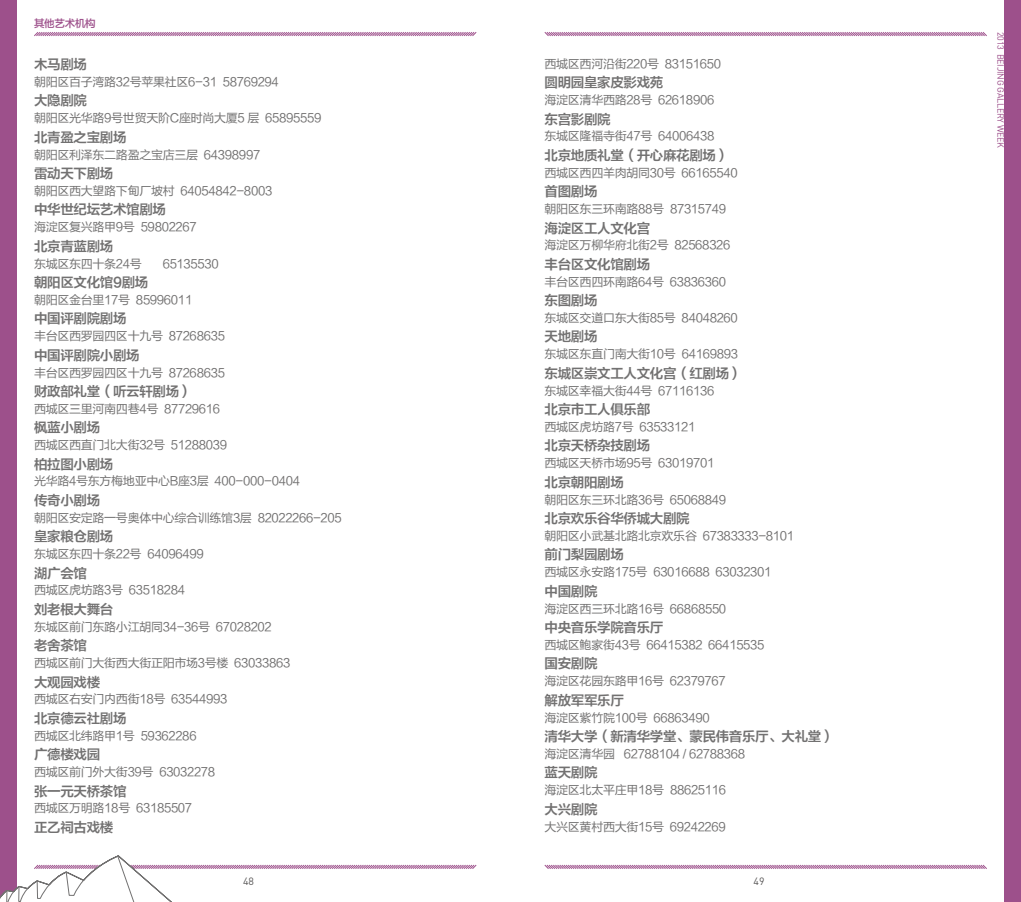
<style>
.page{position:relative;width:1021px;height:902px;background:#fff}
.page>*{position:absolute;margin:0;border:0;box-sizing:border-box;transform-origin:0 0}
.t1{font:13.5px "FZLTZCHK GBK1 0";letter-spacing:-.025em;color:#727171}
.t2{font:12px "FZLTHK GBK1 0";letter-spacing:-.025em;color:#727171}
.t3{font:10.5px "FZLTZHK GBK1 0";letter-spacing:-.025em;color:#9d508b}
.t4{font:10.5px "DIN Pro";color:#595757}
.t5{font:9px "DIN Pro";letter-spacing:-.03em;color:#9d508b}
</style>
<div class="page">
<div style="left:0;top:0;width:17px;height:901px;background:#9d508b"></div>
<div style="left:1003px;top:0;width:17px;height:901px;background:#9d508b"></div>
<svg style="left:34px;top:32px;width:443px;height:4px;background:#c395b8"></svg>
<svg style="left:544px;top:32px;width:443px;height:4px;background:#c395b8"></svg>
<svg style="left:544px;top:864px;width:443px;height:5px"></svg>
<svg style="left:0;top:855px;width:477px;height:46px"></svg>
<p class="t3" style="left:34px;top:17px;width:63px">其他艺术机构</p>
<p class="t1" style="left:34px;top:57px;width:54px">木马剧场</p>
<p class="t2" style="left:34px;top:75px;width:246px">朝阳区百子湾路32号苹果社区6-31 58769294</p>
<p class="t1" style="left:34px;top:93px;width:54px">大隐剧院</p>
<p class="t2" style="left:34px;top:111px;width:289px">朝阳区光华路9号世贸天阶C座时尚大厦5 层 65895559</p>
<p class="t1" style="left:34px;top:130px;width:94px">北青盈之宝剧场</p>
<p class="t2" style="left:34px;top:148px;width:228px">朝阳区利泽东二路盈之宝店三层 64398997</p>
<p class="t1" style="left:34px;top:166px;width:81px">雷动天下剧场</p>
<p class="t2" style="left:34px;top:184px;width:240px">朝阳区西大望路下甸厂坡村 64054842-8003</p>
<p class="t1" style="left:34px;top:202px;width:133px">中华世纪坛艺术馆剧场</p>
<p class="t2" style="left:34px;top:220px;width:164px">海淀区复兴路甲9号 59802267</p>
<p class="t1" style="left:34px;top:238px;width:81px">北京青蓝剧场</p>
<p class="t2" style="left:34px;top:257px;width:109px">东城区东四十条24号</p>
<p class="t2" style="left:163px;top:257px;width:57px">65135530</p>
<p class="t1" style="left:34px;top:275px;width:116px">朝阳区文化馆9剧场</p>
<p class="t2" style="left:34px;top:293px;width:160px">朝阳区金台里17号 85996011</p>
<p class="t1" style="left:34px;top:311px;width:94px">中国评剧院剧场</p>
<p class="t2" style="left:34px;top:329px;width:192px">丰台区西罗园四区十九号 87268635</p>
<p class="t1" style="left:34px;top:347px;width:107px">中国评剧院小剧场</p>
<p class="t2" style="left:34px;top:366px;width:192px">丰台区西罗园四区十九号 87268635</p>
<p class="t1" style="left:34px;top:384px;width:160px">财政部礼堂（听云轩剧场）</p>
<p class="t2" style="left:34px;top:402px;width:188px">西城区三里河南四巷4号 87729616</p>
<p class="t1" style="left:34px;top:420px;width:68px">枫蓝小剧场</p>
<p class="t2" style="left:34px;top:438px;width:194px">西城区西直门北大街32号 51288039</p>
<p class="t1" style="left:34px;top:456px;width:81px">柏拉图小剧场</p>
<p class="t2" style="left:34px;top:474px;width:267px">光华路4号东方梅地亚中心B座3层 400-000-0404</p>
<p class="t1" style="left:34px;top:493px;width:68px">传奇小剧场</p>
<p class="t2" style="left:34px;top:511px;width:309px">朝阳区安定路一号奥体中心综合训练馆3层 82022266-205</p>
<p class="t1" style="left:34px;top:529px;width:81px">皇家粮仓剧场</p>
<p class="t2" style="left:34px;top:547px;width:171px">东城区东四十条22号 64096499</p>
<p class="t1" style="left:34px;top:565px;width:54px">湖广会馆</p>
<p class="t2" style="left:34px;top:583px;width:152px">西城区虎坊路3号 63518284</p>
<p class="t1" style="left:34px;top:601px;width:81px">刘老根大舞台</p>
<p class="t2" style="left:34px;top:620px;width:239px">东城区前门东路小江胡同34-36号 67028202</p>
<p class="t1" style="left:34px;top:638px;width:54px">老舍茶馆</p>
<p class="t2" style="left:34px;top:656px;width:258px">西城区前门大街西大街正阳市场3号楼 63033863</p>
<p class="t1" style="left:34px;top:674px;width:68px">大观园戏楼</p>
<p class="t2" style="left:34px;top:692px;width:195px">西城区右安门内西街18号 63544993</p>
<p class="t1" style="left:34px;top:710px;width:94px">北京德云社剧场</p>
<p class="t2" style="left:34px;top:729px;width:164px">西城区北纬路甲1号 59362286</p>
<p class="t1" style="left:34px;top:747px;width:68px">广德楼戏园</p>
<p class="t2" style="left:34px;top:765px;width:183px">西城区前门外大街39号 63032278</p>
<p class="t1" style="left:34px;top:783px;width:94px">张一元天桥茶馆</p>
<p class="t2" style="left:34px;top:801px;width:160px">西城区万明路18号 63185507</p>
<p class="t1" style="left:34px;top:819px;width:81px">正乙祠古戏楼</p>
<p class="t2" style="left:544px;top:57px;width:178px">西城区西河沿街220号 83151650</p>
<p class="t1" style="left:544px;top:75px;width:120px">圆明园皇家皮影戏苑</p>
<p class="t2" style="left:544px;top:93px;width:171px">海淀区清华西路28号 62618906</p>
<p class="t1" style="left:544px;top:111px;width:68px">东宫影剧院</p>
<p class="t2" style="left:544px;top:130px;width:171px">东城区隆福寺街47号 64006438</p>
<p class="t1" style="left:544px;top:148px;width:186px">北京地质礼堂（开心麻花剧场）</p>
<p class="t2" style="left:544px;top:166px;width:195px">西城区西四羊肉胡同30号 66165540</p>
<p class="t1" style="left:544px;top:184px;width:54px">首图剧场</p>
<p class="t2" style="left:544px;top:202px;width:183px">朝阳区东三环南路88号 87315749</p>
<p class="t1" style="left:544px;top:220px;width:107px">海淀区工人文化宫</p>
<p class="t2" style="left:544px;top:238px;width:187px">海淀区万柳华府北街2号 82568326</p>
<p class="t1" style="left:544px;top:257px;width:107px">丰台区文化馆剧场</p>
<p class="t2" style="left:544px;top:275px;width:183px">丰台区西四环南路64号 63836360</p>
<p class="t1" style="left:544px;top:293px;width:54px">东图剧场</p>
<p class="t2" style="left:544px;top:311px;width:195px">东城区交道口东大街85号 84048260</p>
<p class="t1" style="left:544px;top:329px;width:54px">天地剧场</p>
<p class="t2" style="left:544px;top:347px;width:195px">东城区东直门南大街10号 64169893</p>
<p class="t1" style="left:544px;top:365px;width:199px">东城区崇文工人文化宫（红剧场）</p>
<p class="t2" style="left:544px;top:384px;width:171px">东城区幸福大街44号 67116136</p>
<p class="t1" style="left:544px;top:402px;width:107px">北京市工人俱乐部</p>
<p class="t2" style="left:544px;top:420px;width:152px">西城区虎坊路7号 63533121</p>
<p class="t1" style="left:544px;top:438px;width:107px">北京天桥杂技剧场</p>
<p class="t2" style="left:544px;top:456px;width:171px">西城区天桥市场95号 63019701</p>
<p class="t1" style="left:544px;top:474px;width:81px">北京朝阳剧场</p>
<p class="t2" style="left:544px;top:493px;width:183px">朝阳区东三环北路36号 65068849</p>
<p class="t1" style="left:544px;top:511px;width:147px">北京欢乐谷华侨城大剧院</p>
<p class="t2" style="left:544px;top:529px;width:251px">朝阳区小武基北路北京欢乐谷 67383333-8101</p>
<p class="t1" style="left:544px;top:547px;width:81px">前门梨园剧场</p>
<p class="t2" style="left:544px;top:565px;width:228px">西城区永安路175号 63016688 63032301</p>
<p class="t1" style="left:544px;top:583px;width:54px">中国剧院</p>
<p class="t2" style="left:544px;top:601px;width:183px">海淀区西三环北路16号 66868550</p>
<p class="t1" style="left:544px;top:620px;width:120px">中央音乐学院音乐厅</p>
<p class="t2" style="left:544px;top:638px;width:221px">西城区鲍家街43号 66415382 66415535</p>
<p class="t1" style="left:544px;top:656px;width:54px">国安剧院</p>
<p class="t2" style="left:544px;top:674px;width:183px">海淀区花园东路甲16号 62379767</p>
<p class="t1" style="left:544px;top:692px;width:81px">解放军军乐厅</p>
<p class="t2" style="left:544px;top:710px;width:167px">海淀区紫竹院100号 66863490</p>
<p class="t1" style="left:544px;top:728px;width:291px">清华大学（新清华学堂、蒙民伟音乐厅、大礼堂）</p>
<p class="t2" style="left:544px;top:747px;width:202px">海淀区清华园 62788104 / 62788368</p>
<p class="t1" style="left:544px;top:765px;width:54px">蓝天剧院</p>
<p class="t2" style="left:544px;top:783px;width:183px">海淀区北太平庄甲18号 88625116</p>
<p class="t1" style="left:544px;top:801px;width:54px">大兴剧院</p>
<p class="t2" style="left:544px;top:819px;width:183px">大兴区黄村西大街15号 69242269</p>
<p class="t4" style="left:243px;top:874px;width:12px">48</p>
<p class="t4" style="left:753px;top:874px;width:12px">49</p>
<p class="t5" style="left:1006px;top:32px;width:118px;rotate:90deg">2013 BEIJING GALLERY WEEK</p>
</div>
